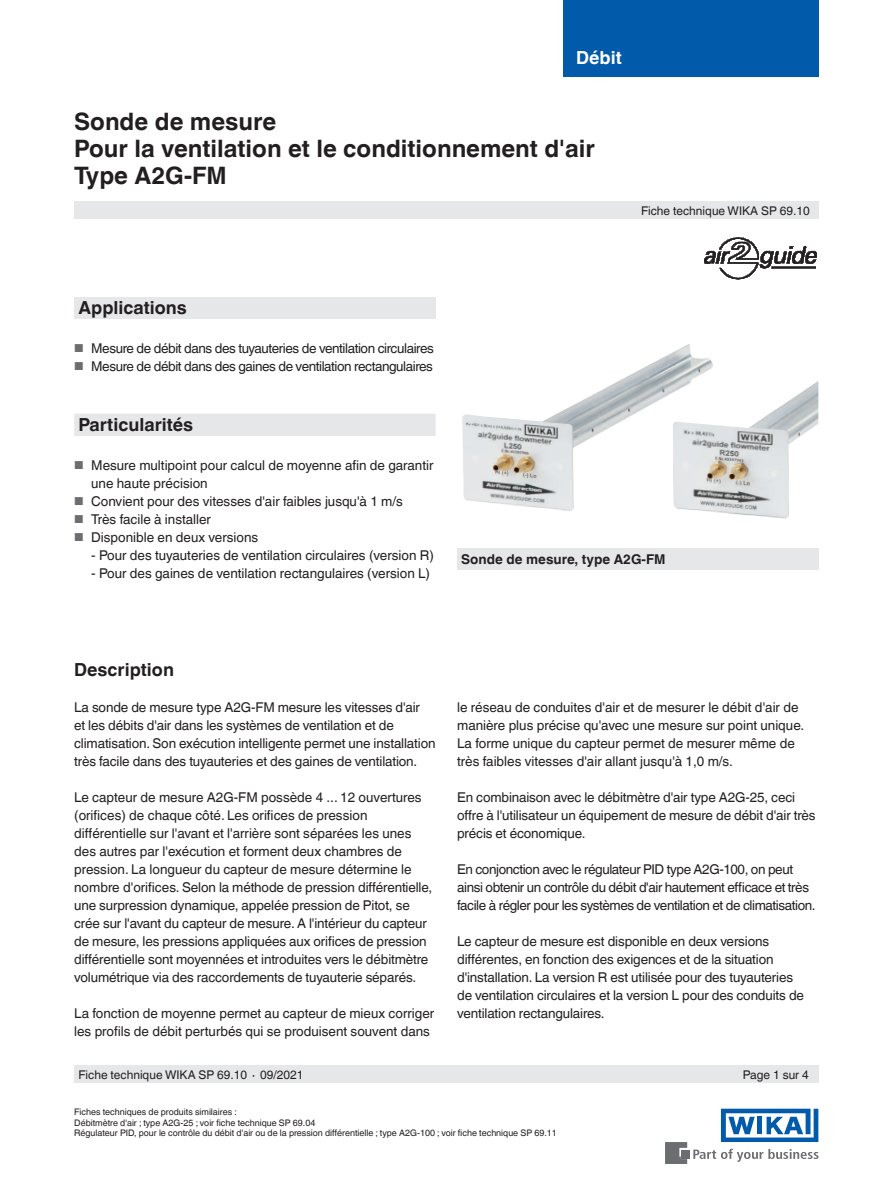
<style>
.page{position:relative;width:893px;height:1188px;background:#fff}
.page>*{position:absolute;margin:0;border:0;box-sizing:border-box;transform-origin:0 0}
.t1{font:700 24px/27px "Helvetica World";color:#231f20}
.t2{font:700 18px "Helvetica World";color:#231f20}
.t3{font:700 18px "Helvetica World";color:#fff}
.t4{font:13.5px/18px "Helvetica World";letter-spacing:-.01em;color:#231f20}
.t5{font:13.5px/18px "Helvetica World";letter-spacing:-.03em;color:#231f20}
.t6{font:700 13.5px "Helvetica World";color:#231f20}
.t7{font:12px "Helvetica World";color:#231f20}
.t8{font:9px/10.5px "Helvetica World";color:#231f20}
.s1{font-size:11.55px;color:#6c6d70}
</style>
<div class="page">
<div style="left:74px;top:297px;width:362px;height:22px;background:#e6e7e9"></div>
<div style="left:74px;top:202px;width:745px;height:17px;background:#e6e7e9"></div>
<div style="left:74px;top:1066px;width:745px;height:17px;background:#e6e7e9"></div>
<svg style="left:693px;top:1149px;width:126px;height:13px"></svg>
<div style="left:682px;top:1150px;width:8px;height:8px;background:#6c6d70"></div>
<svg style="left:665px;top:1142px;width:22px;height:22px"></svg>
<svg style="left:721px;top:1109px;width:97px;height:33px"></svg>
<div style="left:563px;top:0;width:256px;height:77px;background:#015aaa"></div>
<svg style="left:704px;top:237px;width:113px;height:43px"></svg>
<div style="left:457px;top:548px;width:361px;height:21px;background:#e6e7e9"></div>
<div style="left:74px;top:414px;width:362px;height:22px;background:#e6e7e9"></div>
<img style="left:462px;top:344px;width:356px;height:175px">
<h2 class="t3" style="left:576px;top:47px;width:47px">Débit</h2>
<h1 class="t1" style="left:74px;top:108px;width:522px">Sonde de mesure<br>Pour la ventilation et le conditionnement d'air<br>Type A2G-FM</h1>
<h2 class="t2" style="left:78px;top:297px;width:110px">Applications</h2>
<p class="t5" style="left:74px;top:339px;width:361px"><span class="s1">■</span> Mesure de débit dans des tuyauteries de ventilation circulaires</p>
<p class="t5" style="left:74px;top:357px;width:360px"><span class="s1">■</span> Mesure de débit dans des gaines de ventilation rectangulaires</p>
<p class="t7" style="left:641px;top:204px;width:170px">Fiche technique WIKA SP 69.10</p>
<h2 class="t2" style="left:78px;top:414px;width:116px">Particularités</h2>
<p class="t4" style="left:91px;top:456px;width:344px;text-indent:-17px"><span class="s1">■</span> Mesure multipoint pour calcul de moyenne afin de garantir une haute précision</p>
<p class="t4" style="left:74px;top:492px;width:330px"><span class="s1">■</span> Convient pour des vitesses d'air faibles jusqu'à 1 m/s</p>
<p class="t4" style="left:74px;top:510px;width:138px"><span class="s1">■</span> Très facile à installer</p>
<p class="t4" style="left:74px;top:528px;width:186px"><span class="s1">■</span> Disponible en deux versions</p>
<p class="t4" style="left:91px;top:546px;width:344px">- Pour des tuyauteries de ventilation circulaires (version R)</p>
<p class="t4" style="left:91px;top:564px;width:340px">- Pour des gaines de ventilation rectangulaires (version L)</p>
<p class="t6" style="left:461px;top:551px;width:206px">Sonde de mesure, type A2G-FM</p>
<h2 class="t2" style="left:74px;top:659px;width:101px">Description</h2>
<p class="t4" style="left:74px;top:698px;width:363px">La sonde de mesure type A2G-FM mesure les vitesses d'air<br>et les débits d'air dans les systèmes de ventilation et de climatisation. Son exécution intelligente permet une installation très facile dans des tuyauteries et des gaines de ventilation.</p>
<p class="t4" style="left:74px;top:788px;width:360px">Le capteur de mesure A2G-FM possède 4 ... 12 ouvertures (orifices) de chaque côté. Les orifices de pression différentielle sur l'avant et l'arrière sont séparées les unes des autres par l'exécution et forment deux chambres de pression. La longueur du capteur de mesure détermine le nombre d'orifices. Selon la méthode de pression différentielle, une surpression dynamique, appelée pression de Pitot, se crée sur l'avant du capteur de mesure. A l'intérieur du capteur de mesure, les pressions appliquées aux orifices de pression différentielle sont moyennées et introduites vers le débitmètre volumétrique via des raccordements de tuyauterie séparés.</p>
<p class="t4" style="left:74px;top:1004px;width:361px">La fonction de moyenne permet au capteur de mieux corriger les profils de débit perturbés qui se produisent souvent dans</p>
<p class="t4" style="left:457px;top:698px;width:349px">le réseau de conduites d'air et de mesurer le débit d'air de manière plus précise qu'avec une mesure sur point unique.<br>La forme unique du capteur permet de mesurer même de très faibles vitesses d'air allant jusqu'à 1,0 m/s.</p>
<p class="t4" style="left:457px;top:788px;width:360px">En combinaison avec le débitmètre d'air type A2G-25, ceci offre à l'utilisateur un équipement de mesure de débit d'air très précis et économique.</p>
<p class="t5" style="left:457px;top:860px;width:360px">En conjonction avec le régulateur PID type A2G-100, on peut ainsi obtenir un contrôle du débit d'air hautement efficace et très facile à régler pour les systèmes de ventilation et de climatisation.</p>
<p class="t4" style="left:457px;top:932px;width:348px">Le capteur de mesure est disponible en deux versions différentes, en fonction des exigences et de la situation d'installation. La version R est utilisée pour des tuyauteries de ventilation circulaires et la version L pour des conduits de ventilation rectangulaires.</p>
<p class="t7" style="left:78px;top:1068px;width:227px">Fiche technique WIKA SP 69.10 ∙ 09/2021</p>
<p class="t7" style="left:743px;top:1068px;width:67px">Page 1 sur 4</p>
<p class="t8" style="left:74px;top:1107px;width:484px">Fiches techniques de produits similaires :<br>Débitmètre d'air ; type A2G-25 ; voir fiche technique SP 69.04<br>Régulateur PID, pour le contrôle du débit d'air ou de la pression différentielle ; type A2G-100 ; voir fiche technique SP 69.11</p>
</div>
